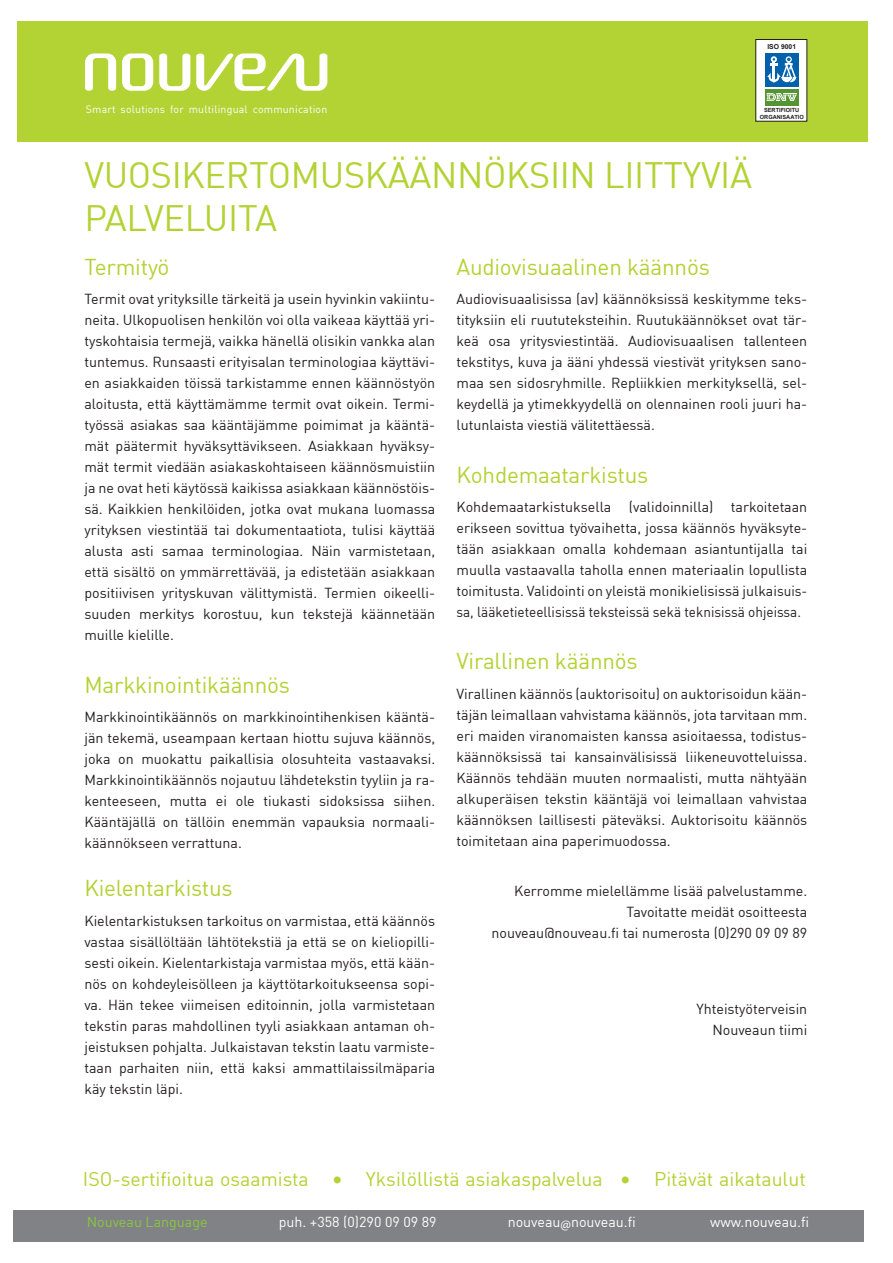
<style>
.page{position:relative;width:893px;height:1263px;background:#fff}
.page>*{position:absolute;margin:0;border:0;box-sizing:border-box;transform-origin:0 0}
.Pääotsikko{font:36px/43.2px "DIN";letter-spacing:-.01em;color:#b3d234}
.väliotsikot{font:22.5px "DIN";letter-spacing:-.01em;color:#b3d234}
.t1{font:19.5px "DIN";color:#b3d234}
.leipis_fi{font:14.25px/21px "DIN";color:#231f20;text-align:justify}
.t2{font:14.25px "DIN";color:#fff}
.t3{font:14.25px "DIN";color:#8bc63e}
.t4{font:10.5px "DIN";letter-spacing:.02em;color:#fff}
.t5{font:700 6.75px "Arial";color:#231f20}
.t6{font:700 5.7px/6.3px "Arial";color:#231f20;text-align:center}
.s1{font-size:21px}
.s2{font-family:"Myriad Pro"}
</style>
<div class="page">
<div style="left:14px;top:1210px;width:850px;height:32px;background:#808285"></div>
<div style="left:17px;top:21px;width:850px;height:120px;background:#b3d234"></div>
<div style="left:756px;top:40px;width:50px;height:80px;background:#fff"></div>
<div style="left:755px;top:39px;width:52px;height:83px;border:1px solid #231f20"></div>
<div style="left:765px;top:53px;width:33px;height:34px;background:#0161aa"></div>
<div style="left:765px;top:89px;width:33px;height:17px;background:#549532"></div>
<svg style="left:767px;top:93px;width:30px;height:8px"></svg>
<svg style="left:767px;top:56px;width:29px;height:27px"></svg>
<svg style="left:159px;top:53px;width:31px;height:38px"></svg>
<svg style="left:85px;top:53px;width:31px;height:38px"></svg>
<svg style="left:122px;top:53px;width:31px;height:38px"></svg>
<svg style="left:196px;top:53px;width:131px;height:38px"></svg>
<p class="t4" style="left:86px;top:103px;width:243px">Smart solutions for multilingual communication</p>
<p class="t5" style="left:767px;top:42px;width:30px">ISO 9001</p>
<p class="t6" style="left:760px;top:107px;width:46px">SERTIFIOITU<br>ORGANISAATIO</p>
<p class="Pääotsikko" style="left:84px;top:153px;width:669px">VUOSIKERTOMUSKÄÄNNÖKSIIN LIITTYVIÄ<br>PALVELUITA</p>
<p class="väliotsikot" style="left:456px;top:253px;width:255px">Audiovisuaalinen käännös</p>
<p class="leipis_fi" style="left:456px;top:288px;width:352px">Audiovisuaalisissa (av) käännöksissä keskitymme teks&shy;tityksiin eli ruututeksteihin. Ruutukäännökset ovat tär&shy;keä osa yritysviestintää. Audiovisuaalisen tallenteen tekstitys, kuva ja ääni yhdessä viestivät yrityksen sano&shy;maa sen sidosryhmille. Repliikkien merkityksellä, sel&shy;keydellä ja ytimekkyydellä on olennainen rooli juuri ha&shy;lutunlaista viestiä välitettäessä.</p>
<p class="väliotsikot" style="left:456px;top:460px;width:193px">Kohdemaatarkistus</p>
<p class="leipis_fi" style="left:456px;top:496px;width:352px">Kohdemaatarkistuksella (validoinnilla) tarkoitetaan erikseen sovittua työvaihetta, jossa käännös hyväksyte&shy;tään asiakkaan omalla kohdemaan asiantuntijalla tai muulla vastaavalla taholla ennen materiaalin lopullista toimitusta. Validointi on yleistä monikielisissä julkaisuis&shy;sa, lääketieteellisissä teksteissä sekä teknisissä ohjeissa.</p>
<p class="väliotsikot" style="left:456px;top:647px;width:183px">Virallinen käännös</p>
<p class="leipis_fi" style="left:456px;top:683px;width:352px">Virallinen käännös (auktorisoitu) on auktorisoidun kään&shy;täjän leimallaan vahvistama käännös, jota tarvitaan mm. eri maiden viranomaisten kanssa asioitaessa, todistus&shy;käännöksissä tai kansainvälisissä liikeneuvotteluissa.<br>Käännös tehdään muuten normaalisti, mutta nähtyään alkuperäisen tekstin kääntäjä voi leimallaan vahvistaa käännöksen laillisesti päteväksi. Auktorisoitu käännös toimitetaan aina paperimuodossa.</p>
<p class="leipis_fi" style="left:491px;top:880px;width:317px;text-align:right">Kerromme mielellämme lisää palvelustamme.<br>Tavoitatte meidät osoitteesta<br>nouveau@nouveau.fi tai numerosta (0)290 09 09 89</p>
<p class="väliotsikot" style="left:84px;top:253px;width:87px">Termityö</p>
<p class="leipis_fi" style="left:84px;top:288px;width:352px">Termit ovat yrityksille tärkeitä ja usein hyvinkin vakiintu&shy;neita. Ulkopuolisen henkilön voi olla vaikeaa käyttää yri&shy;tyskohtaisia termejä, vaikka hänellä olisikin vankka alan tuntemus. Runsaasti erityisalan terminologiaa käyttävi&shy;en asiakkaiden töissä tarkistamme ennen käännöstyön aloitusta, että käyttämämme termit ovat oikein. Termi&shy;työssä asiakas saa kääntäjämme poimimat ja kääntä&shy;mät päätermit hyväksyttävikseen. Asiakkaan hyväksy&shy;mät termit viedään asiakaskohtaiseen käännösmuistiin ja ne ovat heti käytössä kaikissa asiakkaan käännöstöis&shy;sä. Kaikkien henkilöiden, jotka ovat mukana luomassa yrityksen viestintää tai dokumentaatiota, tulisi käyttää alusta asti samaa terminologiaa. Näin varmistetaan, että sisältö on ymmärrettävää, ja edistetään asiakkaan positiivisen yrityskuvan välittymistä. Termien oikeelli&shy;suuden merkitys korostuu, kun tekstejä käännetään muille kielille.</p>
<p class="väliotsikot" style="left:84px;top:670px;width:207px">Markkinointikäännös</p>
<p class="leipis_fi" style="left:84px;top:706px;width:352px">Markkinointikäännös on markkinointihenkisen kääntä&shy;jän tekemä, useampaan kertaan hiottu sujuva käännös, joka on muokattu paikallisia olosuhteita vastaavaksi.<br>Markkinointikäännös nojautuu lähdetekstin tyyliin ja ra&shy;kenteeseen, mutta ei ole tiukasti sidoksissa siihen.<br>Kääntäjällä on tällöin enemmän vapauksia normaali&shy;käännökseen verrattuna.</p>
<p class="väliotsikot" style="left:84px;top:874px;width:150px">Kielentarkistus</p>
<p class="leipis_fi" style="left:84px;top:910px;width:352px">Kielentarkistuksen tarkoitus on varmistaa, että käännös vastaa sisällöltään lähtötekstiä ja että se on kieliopilli&shy;sesti oikein. Kielentarkistaja varmistaa myös, että kään&shy;nös on kohdeyleisölleen ja käyttötarkoitukseensa sopi&shy;va. Hän tekee viimeisen editoinnin, jolla varmistetaan tekstin paras mahdollinen tyyli asiakkaan antaman oh&shy;jeistuksen pohjalta. Julkaistavan tekstin laatu varmiste&shy;taan parhaiten niin, että kaksi ammattilaissilmäparia käy tekstin läpi.</p>
<p class="leipis_fi" style="left:696px;top:998px;width:112px;text-align:right">Yhteistyöterveisin<br>Nouveaun tiimi</p>
<p class="t1" style="left:83px;top:1166px;width:724px">ISO-sertifioitua osaamista <span class="s1">•</span> Yksilöllistä asiakaspalvelua <span class="s1">•</span> Pitävät aikataulut</p>
<p class="t3" style="left:87px;top:1213px;width:123px">Nouveau Language</p>
<p class="t2" style="left:279px;top:1213px;width:160px">puh. +358 (0)290 09 09 89</p>
<p class="t2" style="left:508px;top:1213px;width:130px">nouveau<span class="s2">@</span>nouveau.fi</p>
<p class="t2" style="left:710px;top:1213px;width:100px">www.nouveau.fi</p>
</div>
